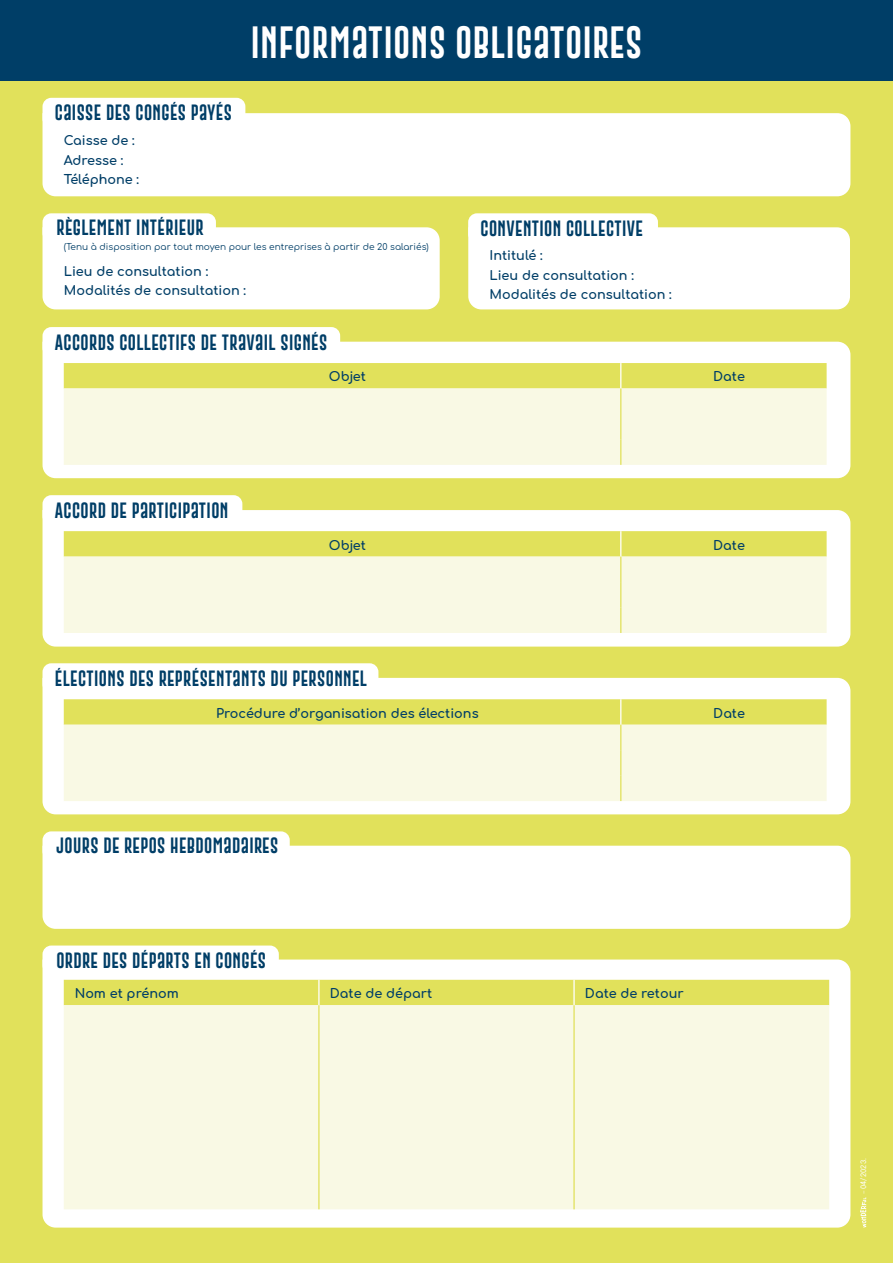
<style>
.page{position:relative;width:893px;height:1263px;background:#fff}
.page>*{position:absolute;margin:0;border:0;box-sizing:border-box;transform-origin:0 0}
.t1{font:33px "Gobold Extra 2";letter-spacing:.025em;color:#fff}
.t2{font:16.2px "Gobold Extra 2";letter-spacing:.025em;color:#003e67}
.t3{font:700 12.9px/19.2px "Comfortaa";color:#003e67}
.t4{font:9px "Comfortaa";color:#003e67}
.t5{font:7.5px "Epilogue";color:#fff}
</style>
<div class="page">
<div style="left:0;top:7px;width:893px;height:1256px;background:#e1e15b"></div>
<div style="left:0;top:0;width:893px;height:81px;background:#003e67"></div>
<div style="left:43px;top:113px;width:807px;height:83px;background:#fff"></div>
<div style="left:43px;top:846px;width:807px;height:83px;background:#fff"></div>
<div style="left:43px;top:342px;width:807px;height:136px;background:#fff"></div>
<div style="left:43px;top:510px;width:807px;height:137px;background:#fff"></div>
<div style="left:43px;top:678px;width:807px;height:136px;background:#fff"></div>
<div style="left:43px;top:959px;width:807px;height:268px;background:#fff"></div>
<div style="left:43px;top:227px;width:397px;height:82px;background:#fff"></div>
<div style="left:468px;top:227px;width:382px;height:82px;background:#fff"></div>
<div style="left:43px;top:98px;width:202px;height:30px;background:#fff;border-radius:9px"></div>
<div style="left:468px;top:213px;width:190px;height:30px;background:#fff;border-radius:9px"></div>
<div style="left:43px;top:831px;width:247px;height:29px;background:#fff;border-radius:9px"></div>
<div style="left:43px;top:213px;width:173px;height:29px;background:#fff;border-radius:9px"></div>
<div style="left:43px;top:327px;width:297px;height:30px;background:#fff;border-radius:9px"></div>
<div style="left:43px;top:495px;width:199px;height:30px;background:#fff;border-radius:9px"></div>
<div style="left:43px;top:663px;width:335px;height:30px;background:#fff;border-radius:9px"></div>
<div style="left:43px;top:945px;width:236px;height:29px;background:#fff;border-radius:9px"></div>
<svg style="left:64px;top:980px;width:765px;height:25px"></svg>
<div style="left:64px;top:1005px;width:765px;height:204px;background:#f9f9e4"></div>
<hr style="left:318px;top:980px;width:2px;height:25px;background:#fff">
<hr style="left:573px;top:980px;width:2px;height:25px;background:#fff">
<hr style="left:318px;top:1005px;width:2px;height:204px;background:#e1e15b">
<hr style="left:573px;top:1005px;width:2px;height:204px;background:#e1e15b">
<svg style="left:64px;top:363px;width:763px;height:102px"></svg>
<svg style="left:64px;top:531px;width:763px;height:102px"></svg>
<svg style="left:64px;top:699px;width:763px;height:102px"></svg>
<svg style="left:860px;top:1197px;width:6px;height:30px"></svg>
<p class="t2" style="left:55px;top:102px;width:178px">CAISSE DES CONGÉS PAYÉS</p>
<p class="t3" style="left:64px;top:129px;width:77px">Caisse de :<br>Adresse :<br>Téléphone :</p>
<p class="t2" style="left:56px;top:217px;width:149px">RÈGLEMENT INTÉRIEUR</p>
<h1 class="t1" style="left:251px;top:21px;width:393px">INFORMATIONS OBLIGATOIRES</h1>
<p class="t2" style="left:481px;top:218px;width:164px">CONVENTION COLLECTIVE</p>
<p class="t4" style="left:64px;top:239px;width:366px">(Tenu à disposition par tout moyen pour les entreprises à partir de 20 salariés)</p>
<p class="t3" style="left:64px;top:260px;width:184px">Lieu de consultation :<br>Modalités de consultation :</p>
<p class="t2" style="left:55px;top:331px;width:274px">ACCORDS COLLECTIFS DE TRAVAIL SIGNÉS</p>
<p class="t3" style="left:489px;top:244px;width:184px">Intitulé :<br>Lieu de consultation :<br>Modalités de consultation :</p>
<p class="t2" style="left:55px;top:500px;width:175px">ACCORD DE PARTICIPATION</p>
<p class="t3" style="left:329px;top:365px;width:39px">Objet</p>
<p class="t3" style="left:713px;top:365px;width:33px">Date</p>
<p class="t3" style="left:329px;top:534px;width:39px">Objet</p>
<p class="t3" style="left:713px;top:534px;width:33px">Date</p>
<p class="t2" style="left:55px;top:668px;width:314px">ÉLECTIONS DES REPRÉSENTANTS DU PERSONNEL</p>
<p class="t3" style="left:216px;top:702px;width:264px">Procédure d’organisation des élections</p>
<p class="t3" style="left:713px;top:702px;width:33px">Date</p>
<p class="t2" style="left:56px;top:835px;width:223px">JOURS DE REPOS HEBDOMADAIRES</p>
<p class="t2" style="left:56px;top:949px;width:211px">ORDRE DES DÉPARTS EN CONGÉS</p>
<p class="t3" style="left:75px;top:982px;width:106px">Nom et prénom</p>
<p class="t3" style="left:330px;top:982px;width:104px">Date de départ</p>
<p class="t3" style="left:585px;top:982px;width:100px">Date de retour</p>
<p class="t5" style="left:858px;top:1194px;width:38px;rotate:-90deg">– 04/2023.</p>
</div>
